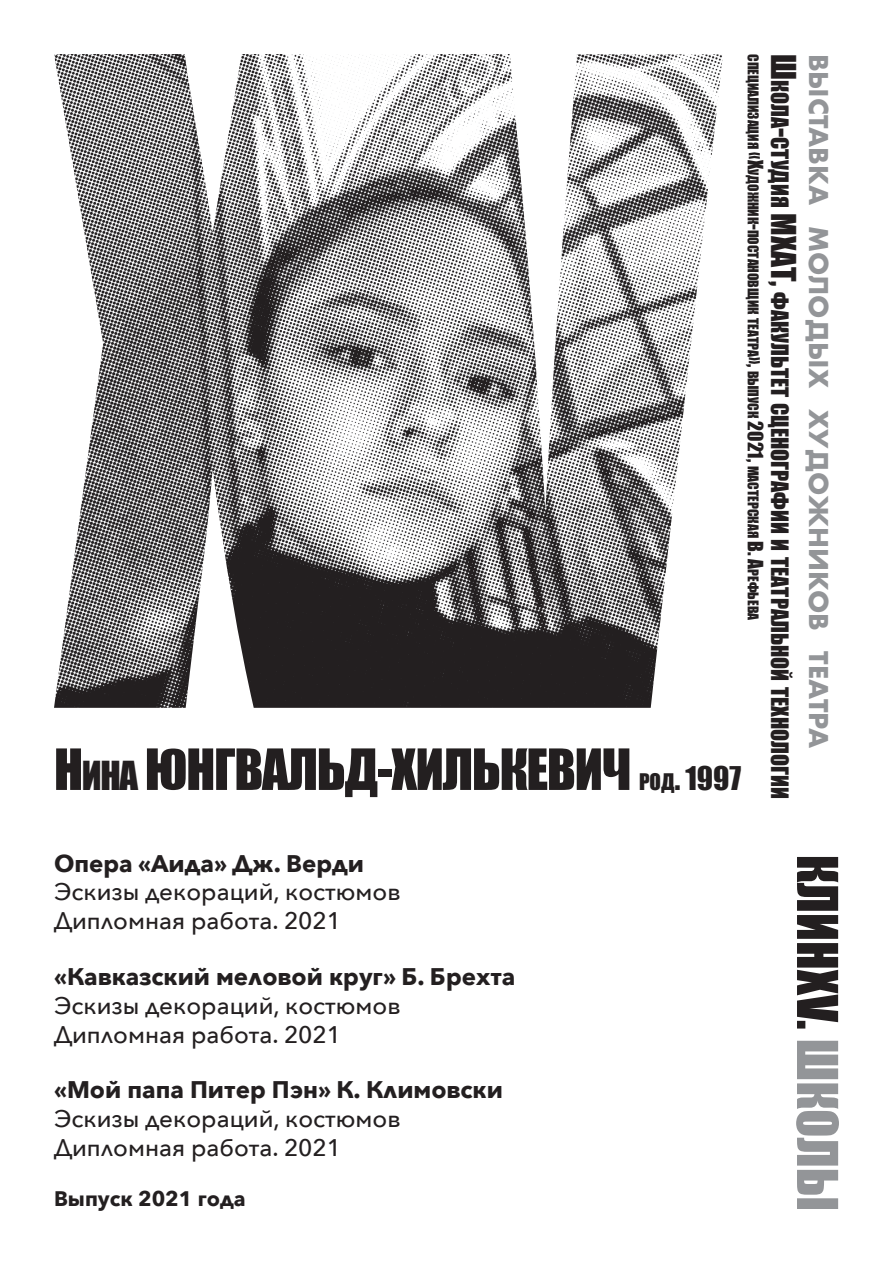
<style>
.page{position:relative;width:893px;height:1263px;background:#fff}
.page>*{position:absolute;margin:0;border:0;box-sizing:border-box;transform-origin:0 0}
.t1{font:52.5px "Impact";letter-spacing:-.025em;color:#231f20}
.t2{font:30px "Impact";color:#231f20}
.t3{font:700 25.2px "Futura";color:#939598}
.t4{font:500 24px/28.8px "Avenir Next";color:#231f20}
.t5{font:700 24px "Avenir Next";color:#231f20}
.t6{font:22.05px "Impact";color:#231f20}
.t7{font:700 21px "Avenir Next";color:#231f20}
.t8{font:13.65px "Impact";color:#231f20}
.s1{font-size:36.75px}
.s2{font-size:19.5px}
.s3{font-size:31.5px}
.s4{font-size:21px}
</style>
<div class="page">
<svg style="left:796px;top:1041px;width:43px;height:168px"></svg>
<svg style="left:797px;top:857px;width:41px;height:171px"></svg>
<img style="left:54px;top:54px;width:669px;height:654px">
<h1 class="t1" style="left:54px;top:729px;width:159px">Н<span class="s1">ина</span> ЮНГВА</h1>
<h1 class="t1" style="left:287px;top:729px;width:266px">ЛЬД-ХИЛЬКЕВИЧ</h1>
<p class="t8" style="left:764px;top:54px;width:568px;rotate:90deg">специализация <span class="s2">«Х</span>удожник<span class="s2">-</span>постановщик театра<span class="s2">»,</span> выпуск <span class="s2">2021,</span> мастерская <span class="s2">В. А</span>рефьева</p>
<p class="t6" style="left:797px;top:54px;width:746px;rotate:90deg"><span class="s3">Ш</span>кола<span class="s3">-</span>студия <span class="s3">МХАТ,</span> факультет сценографии и театральной технологии</p>
<p class="t2" style="left:639px;top:755px;width:104px"><span class="s4">род</span>. 1997</p>
<p class="t3" style="left:837px;top:54px;width:696px;rotate:90deg">выставка молодых художников театра</p>
<p class="t5" style="left:54px;top:842px;width:312px">Опера «Аида» Дж. Верди</p>
<p class="t4" style="left:54px;top:877px;width:348px">Эскизы декораций, костюмов<br>Дипломная работа. 2021</p>
<p class="t5" style="left:54px;top:956px;width:463px">«Кавказский меловой круг» Б. Брехта</p>
<p class="t4" style="left:54px;top:990px;width:348px">Эскизы декораций, костюмов<br>Дипломная работа. 2021</p>
<p class="t5" style="left:54px;top:1069px;width:451px">«Мой папа Питер Пэн» К. Климовски</p>
<p class="t4" style="left:54px;top:1103px;width:348px">Эскизы декораций, костюмов<br>Дипломная работа. 2021</p>
<p class="t7" style="left:54px;top:1180px;width:193px">Выпуск 2021 года</p>
</div>
